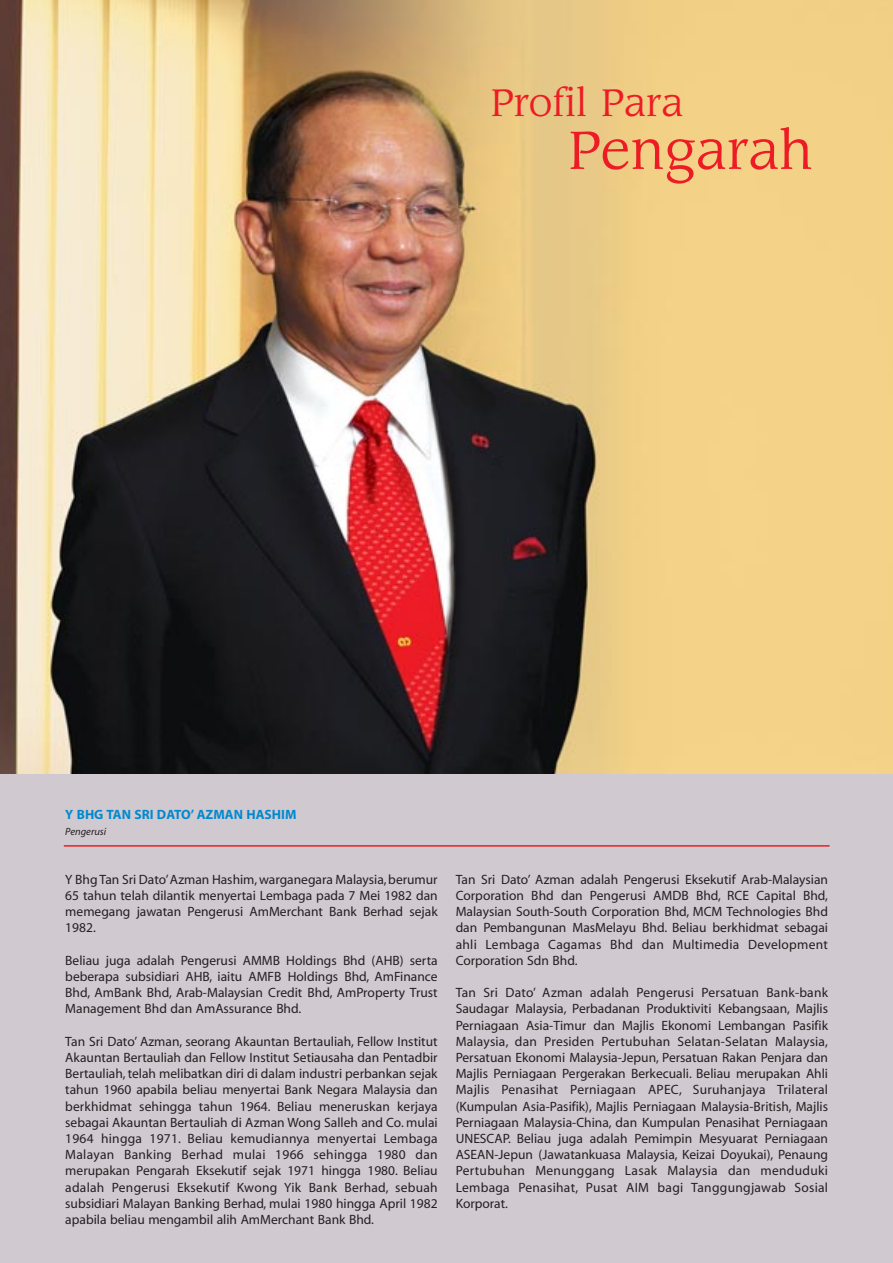
<style>
.page{position:relative;width:893px;height:1263px;background:#fff}
.page>*{position:absolute;margin:0;border:0;box-sizing:border-box;transform-origin:0 0}
.t1{font:52.5px "Leawood";color:#ed1c24}
.t2{font:37.5px "Leawood";color:#ed1c24}
.t3{font:13.5px/16.2px "Myriad";color:#231f20;text-align:justify}
.t4{font:700 13.5px "Myriad";color:#0089cf}
.t5{font:italic 10.5px "Myriad";color:#231f20}
</style>
<div class="page">
<div style="left:0;top:697px;width:892px;height:566px;background:#d1c9d0"></div>
<img style="left:0;top:0;width:892px;height:774px">
<hr style="left:64px;top:845px;width:765px;height:2px;background:#ed1c24">
<h2 class="t2" style="left:490px;top:87px;width:194px">Profil Para</h2>
<h1 class="t1" style="left:568px;top:127px;width:245px">Pengarah</h1>
<p class="t4" style="left:65px;top:809px;width:233px">Y BHG TAN SRI DATO’ AZMAN HASHIM</p>
<p class="t5" style="left:65px;top:828px;width:42px">Pengerusi</p>
<p class="t3" style="left:65px;top:872px;width:374px">Y Bhg Tan Sri Dato’Azman Hashim, warganegara Malaysia, berumur 65 tahun telah dilantik menyertai Lembaga pada 7 Mei 1982 dan memegang jawatan Pengerusi AmMerchant Bank Berhad sejak 1982.</p>
<p class="t3" style="left:65px;top:953px;width:374px">Beliau juga adalah Pengerusi AMMB Holdings Bhd (AHB) serta beberapa subsidiari AHB, iaitu AMFB Holdings Bhd, AmFinance Bhd, AmBank Bhd, Arab-Malaysian Credit Bhd, AmProperty Trust Management Bhd dan AmAssurance Bhd.</p>
<p class="t3" style="left:65px;top:1034px;width:374px">Tan Sri Dato’ Azman, seorang Akauntan Bertauliah, Fellow Institut Akauntan Bertauliah dan Fellow Institut Setiausaha dan Pentadbir Bertauliah, telah melibatkan diri di dalam industri perbankan sejak tahun 1960 apabila beliau menyertai Bank Negara Malaysia dan berkhidmat sehingga tahun 1964. Beliau meneruskan kerjaya sebagai Akauntan Bertauliah di Azman Wong Salleh and Co. mulai 1964 hingga 1971. Beliau kemudiannya menyertai Lembaga Malayan Banking Berhad mulai 1966 sehingga 1980 dan merupakan Pengarah Eksekutif sejak 1971 hingga 1980. Beliau adalah Pengerusi Eksekutif Kwong Yik Bank Berhad, sebuah subsidiari Malayan Banking Berhad, mulai 1980 hingga April 1982 apabila beliau mengambil alih AmMerchant Bank Bhd.</p>
<p class="t3" style="left:455px;top:872px;width:374px">Tan Sri Dato’ Azman adalah Pengerusi Eksekutif Arab-Malaysian Corporation Bhd dan Pengerusi AMDB Bhd, RCE Capital Bhd, Malaysian South-South Corporation Bhd, MCM Technologies Bhd dan Pembangunan MasMelayu Bhd. Beliau berkhidmat sebagai ahli Lembaga Cagamas Bhd dan Multimedia Development Corporation Sdn Bhd.</p>
<p class="t3" style="left:455px;top:986px;width:374px">Tan Sri Dato’ Azman adalah Pengerusi Persatuan Bank-bank Saudagar Malaysia, Perbadanan Produktiviti Kebangsaan, Majlis Perniagaan Asia-Timur dan Majlis Ekonomi Lembangan Pasifik Malaysia, dan Presiden Pertubuhan Selatan-Selatan Malaysia, Persatuan Ekonomi Malaysia-Jepun, Persatuan Rakan Penjara dan Majlis Perniagaan Pergerakan Berkecuali. Beliau merupakan Ahli Majlis Penasihat Perniagaan APEC, Suruhanjaya Trilateral (Kumpulan Asia-Pasifik), Majlis Perniagaan Malaysia-British, Majlis Perniagaan Malaysia-China, dan Kumpulan Penasihat Perniagaan UNESCAP. Beliau juga adalah Pemimpin Mesyuarat Perniagaan ASEAN-Jepun (Jawatankuasa Malaysia, Keizai Doyukai), Penaung Pertubuhan Menunggang Lasak Malaysia dan menduduki Lembaga Penasihat, Pusat AIM bagi Tanggungjawab Sosial Korporat.</p>
</div>
